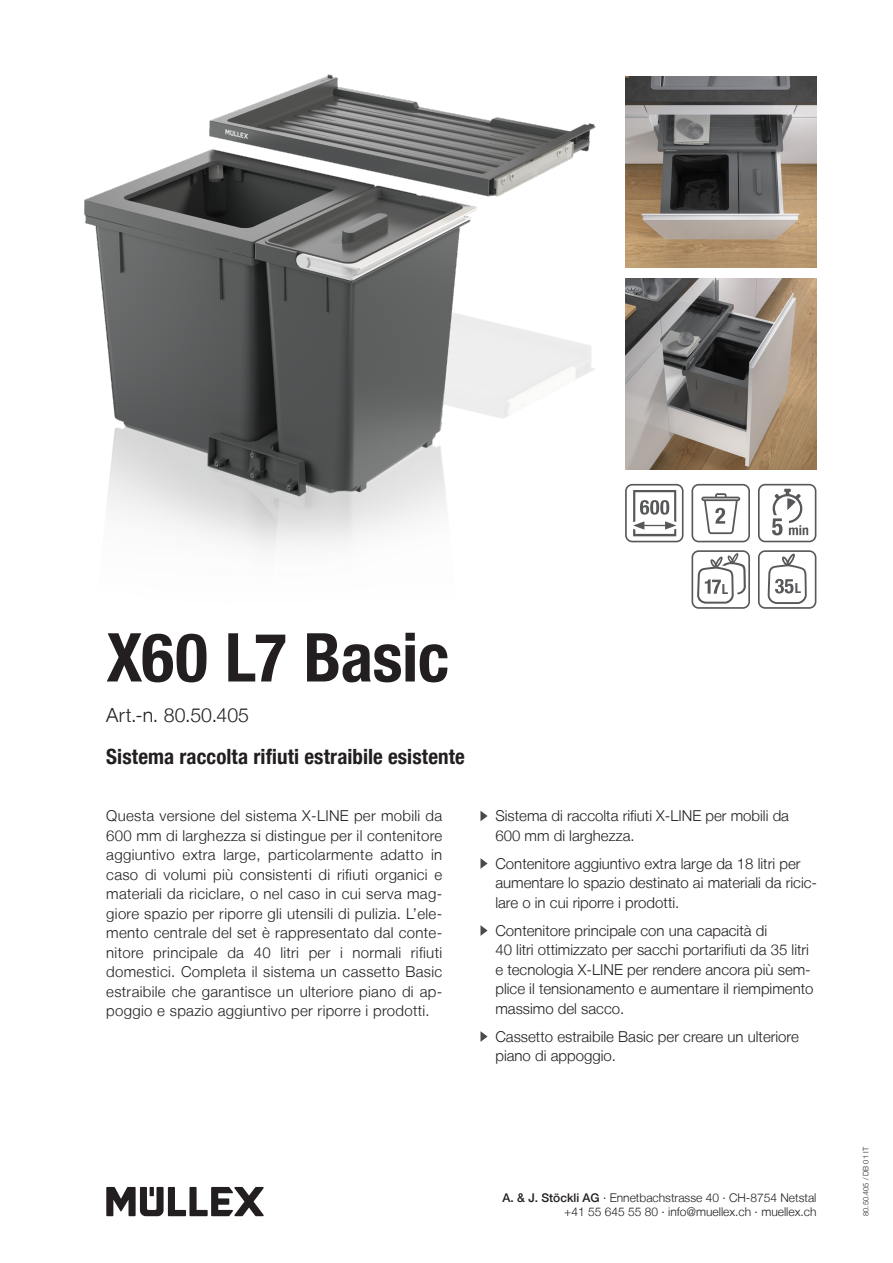
<style>
.page{position:relative;width:893px;height:1263px;background:#fff}
.page>*{position:absolute;margin:0;border:0;box-sizing:border-box;transform-origin:0 0}
.Titel_Bold_Cond_45_4{font:700 condensed 67.5px "Helvetica Neue LT";letter-spacing:-.01em;color:#231f20}
.Untertitel_Bold_Cond{font:700 condensed 21px "Helvetica Neue LT";letter-spacing:.005em;color:#231f20}
.Art__Nr__Light_13_15{font:300 19.5px "Helvetica Neue LT";letter-spacing:.005em;color:#231f20}
.Produktetext_10_13{font:300 15px/19.5px "Helvetica Neue LT";letter-spacing:.02em;color:#231f20;text-align:justify}
.Aufzaehlungstext_Lig{font:300 15px/19.5px "Helvetica Neue LT";color:#231f20}
.t1{font:700 condensed 13.95px "Helvetica Neue LT Std";color:#57585a}
.Adresse_Light_8_9_6{font:300 12px/14.4px "Helvetica Neue LT";color:#231f20;text-align:right}
.t2{font:300 7.5px "Helvetica Neue LT";color:#231f20}
.s1{font-weight:500}
</style>
<div class="page">
<svg style="left:480px;top:811px;width:8px;height:10px"></svg>
<svg style="left:480px;top:858px;width:8px;height:11px"></svg>
<svg style="left:480px;top:925px;width:8px;height:11px"></svg>
<svg style="left:480px;top:1031px;width:8px;height:11px"></svg>
<img style="left:625px;top:77px;width:191px;height:191px">
<img style="left:84px;top:74px;width:512px;height:477px">
<img style="left:625px;top:279px;width:191px;height:191px">
<svg style="left:625px;top:484px;width:58px;height:58px"></svg>
<svg style="left:691px;top:484px;width:59px;height:58px"></svg>
<svg style="left:758px;top:484px;width:58px;height:58px"></svg>
<svg style="left:758px;top:550px;width:58px;height:59px"></svg>
<svg style="left:691px;top:550px;width:59px;height:59px"></svg>
<svg style="left:106px;top:1187px;width:158px;height:29px"></svg>
<p class="Titel_Bold_Cond_45_4" style="left:106px;top:617px;width:344px">X60 L7 Basic</p>
<p class="Art__Nr__Light_13_15" style="left:106px;top:703px;width:144px">Art.-n. 80.50.405</p>
<p class="Untertitel_Bold_Cond" style="left:106px;top:743px;width:360px">Sistema raccolta rifiuti estraibile esistente</p>
<p class="Produktetext_10_13" style="left:106px;top:806px;width:337px">Questa versione del sistema X-LINE per mobili da 600 mm di larghezza si distingue per il contenitore aggiuntivo extra large, particolarmente adatto in caso di volumi più consistenti di rifiuti organici e materiali da riciclare, o nel caso in cui serva mag&shy;giore spazio per riporre gli utensili di pulizia. L’ele&shy;mento centrale del set è rappresentato dal conte&shy;nitore principale da 40 litri per i normali rifiuti domestici. Completa il sistema un cassetto Basic estraibile che garantisce un ulteriore piano di ap&shy;poggio e spazio aggiuntivo per riporre i prodotti.</p>
<p class="t1" style="left:722px;top:580px;width:8px">L</p>
<p class="t1" style="left:795px;top:580px;width:8px">L</p>
<p class="Aufzaehlungstext_Lig" style="left:495px;top:806px;width:295px">Sistema di raccolta rifiuti X-LINE per mobili da<br>600 mm di larghezza.</p>
<p class="Aufzaehlungstext_Lig" style="left:495px;top:853px;width:323px">Contenitore aggiuntivo extra large da 18 litri per aumentare lo spazio destinato ai materiali da ricic&shy;lare o in cui riporre i prodotti.</p>
<p class="Aufzaehlungstext_Lig" style="left:495px;top:920px;width:320px">Contenitore principale con una capacità di<br>40 litri ottimizzato per sacchi portarifiuti da 35 litri e tecnologia X-LINE per rendere ancora più sem&shy;plice il tensionamento e aumentare il riempimento massimo del sacco.</p>
<p class="Aufzaehlungstext_Lig" style="left:495px;top:1026px;width:305px">Cassetto estraibile Basic per creare un ulteriore piano di appoggio.</p>
<p class="Adresse_Light_8_9_6" style="left:503px;top:1190px;width:315px"><span class="s1">A. &amp; J. Stöckli AG</span> · Ennetbachstrasse 40 · CH-8754 Netstal +41 55 645 55 80 · info@muellex.ch · muellex.ch</p>
<p class="t2" style="left:861px;top:1216px;width:70px;rotate:-90deg">80.50.405 / DB 01 IT</p>
</div>
